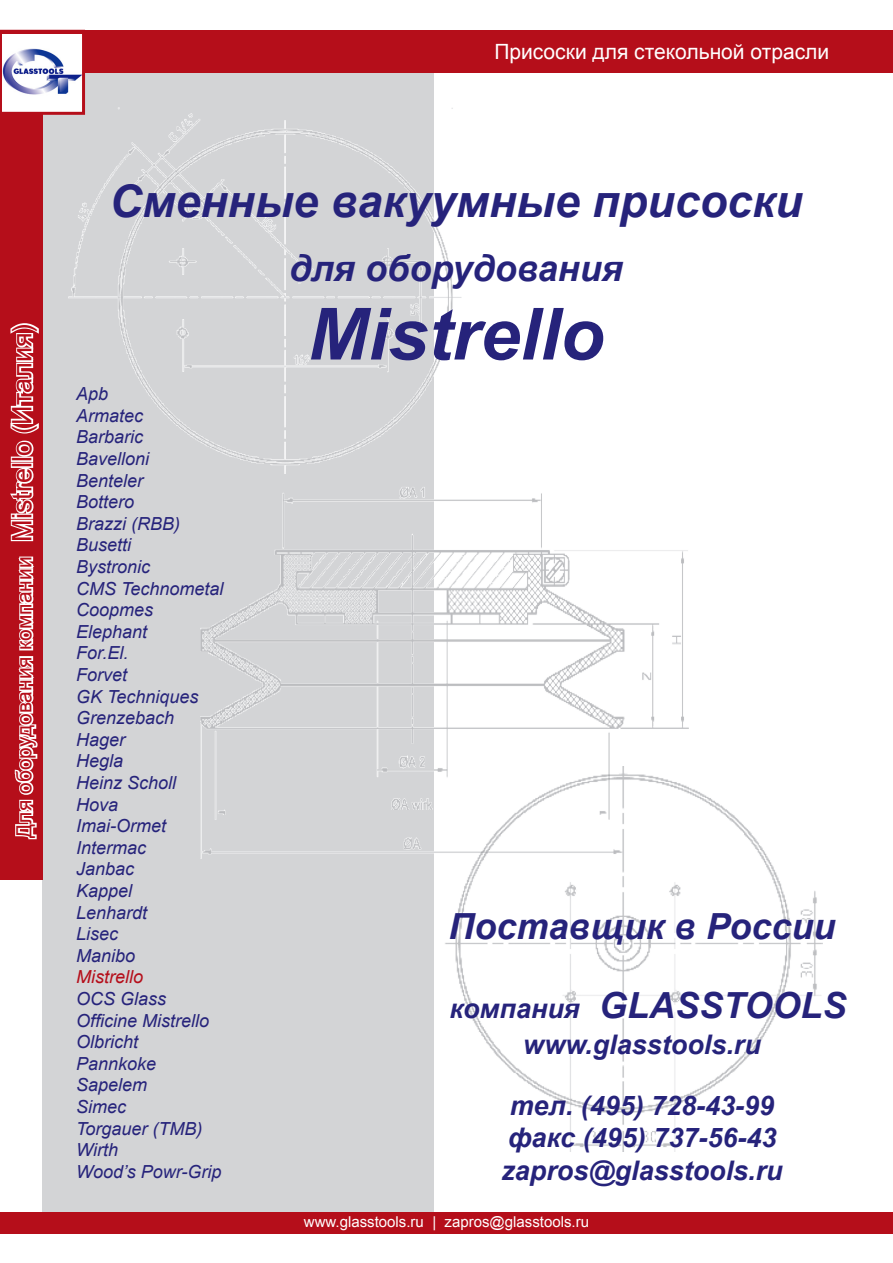
<style>
.page{position:relative;width:893px;height:1263px;background:#fff}
.page>*{position:absolute;margin:0;border:0;box-sizing:border-box;transform-origin:0 0}
.t1{font:italic 700 72px "Arial";color:#26237b}
.t2{font:italic 700 45px "Arial";color:#26237b}
.t3{font:italic 700 36px "Arial";color:#26237b}
.t4{font:italic 700 27px "Arial";color:#26237b}
.Absatzformat_1{font:21px "Arial";color:#b50e1a}
.Seitanzahl{font:21px "Arial";color:#fff}
.t5{font:italic 18px "Arial";color:#26237b}
.t6{font:italic 18px "Arial";color:#b50e1a}
.Seitanzahl-2{font:15px "Arial";color:#fff}
.s1{font-size:27px}
</style>
<div class="page">
<div style="left:43px;top:60px;width:391px;height:1162px;background:#d3d4d6"></div>
<div style="left:0;top:30px;width:893px;height:42px;background:#b50e1a"></div>
<div style="left:0;top:1212px;width:893px;height:21px;background:#b50e1a"></div>
<div style="left:0;top:111px;width:43px;height:769px;background:#b50e1a"></div>
<svg style="left:0;top:34px;width:85px;height:81px"></svg>
<img style="left:55px;top:91px;width:768px;height:1060px">
<svg style="left:14px;top:556px;width:24px;height:284px"></svg>
<svg style="left:10px;top:466px;width:24px;height:76px"></svg>
<div style="left:11px;top:463px;width:22px;height:5px;border:3px solid #fff"></div>
<div style="left:11px;top:457px;width:22px;height:5px;border:3px solid #fff"></div>
<svg style="left:10px;top:323px;width:29px;height:136px"></svg>
<p class="Seitanzahl" style="left:494px;top:38px;width:336px">Присоски для стекольной отрасли</p>
<p class="Absatzformat_1" style="left:11px;top:838px;width:515px;rotate:-90deg">Для оборудования компании <span class="s1">Mistrello (Италия)</span></p>
<p class="t2" style="left:110px;top:172px;width:694px">Сменные вакуумные присоски</p>
<p class="t3" style="left:289px;top:245px;width:335px">для оборудования</p>
<p class="t1" style="left:308px;top:287px;width:298px">Mistrello</p>
<p class="t5" style="left:76px;top:382px;width:34px">Apb</p>
<p class="t5" style="left:76px;top:404px;width:69px">Armatec</p>
<p class="t5" style="left:76px;top:425px;width:69px">Barbaric</p>
<p class="t5" style="left:76px;top:447px;width:75px">Bavelloni</p>
<p class="t5" style="left:76px;top:469px;width:69px">Benteler</p>
<p class="t5" style="left:76px;top:490px;width:60px">Bottero</p>
<p class="t5" style="left:76px;top:512px;width:106px">Brazzi (RBB)</p>
<p class="t5" style="left:76px;top:533px;width:57px">Busetti</p>
<p class="t5" style="left:76px;top:555px;width:76px">Bystronic</p>
<p class="t5" style="left:76px;top:577px;width:149px">CMS Technometal</p>
<p class="t5" style="left:76px;top:598px;width:79px">Coopmes</p>
<p class="t5" style="left:76px;top:620px;width:73px">Elephant</p>
<p class="t5" style="left:76px;top:641px;width:54px">For.El.</p>
<p class="t5" style="left:76px;top:663px;width:53px">Forvet</p>
<p class="t5" style="left:76px;top:685px;width:124px">GK Techniques</p>
<p class="t5" style="left:76px;top:706px;width:100px">Grenzebach</p>
<p class="t5" style="left:76px;top:728px;width:51px">Hager</p>
<p class="t5" style="left:76px;top:749px;width:49px">Hegla</p>
<p class="t5" style="left:76px;top:771px;width:102px">Heinz Scholl</p>
<p class="t5" style="left:76px;top:793px;width:44px">Hova</p>
<p class="t5" style="left:76px;top:814px;width:92px">Imai-Ormet</p>
<p class="t5" style="left:76px;top:836px;width:72px">Intermac</p>
<p class="t5" style="left:76px;top:857px;width:60px">Janbac</p>
<p class="t5" style="left:76px;top:879px;width:58px">Kappel</p>
<p class="t5" style="left:76px;top:901px;width:73px">Lenhardt</p>
<p class="t5" style="left:76px;top:922px;width:44px">Lisec</p>
<p class="t5" style="left:76px;top:944px;width:61px">Manibo</p>
<p class="t6" style="left:76px;top:965px;width:68px">Mistrello</p>
<p class="t5" style="left:76px;top:987px;width:92px">OCS Glass</p>
<p class="t5" style="left:76px;top:1009px;width:135px">Officine Mistrello</p>
<p class="t5" style="left:76px;top:1030px;width:64px">Olbricht</p>
<p class="t5" style="left:76px;top:1052px;width:82px">Pannkoke</p>
<p class="t5" style="left:76px;top:1073px;width:73px">Sapelem</p>
<p class="t5" style="left:76px;top:1095px;width:52px">Simec</p>
<p class="t5" style="left:76px;top:1117px;width:128px">Torgauer (TMB)</p>
<p class="t5" style="left:76px;top:1138px;width:43px">Wirth</p>
<p class="t5" style="left:76px;top:1160px;width:147px">Wood’s Powr-Grip</p>
<p class="t3" style="left:449px;top:903px;width:388px">Поставщик в России</p>
<p class="t3" style="left:599px;top:982px;width:249px">GLASSTOOLS</p>
<p class="t4" style="left:449px;top:991px;width:132px">компания</p>
<p class="t4" style="left:523px;top:1027px;width:239px">www.glasstools.ru</p>
<p class="t4" style="left:510px;top:1088px;width:266px">тел. (495) 728-43-99</p>
<p class="t4" style="left:508px;top:1120px;width:270px">факс (495) 737-56-43</p>
<p class="t4" style="left:501px;top:1153px;width:283px">zapros@glasstools.ru</p>
<p class="Seitanzahl-2" style="left:304px;top:1212px;width:287px">www.glasstools.ru | zapros@glasstools.ru</p>
</div>
